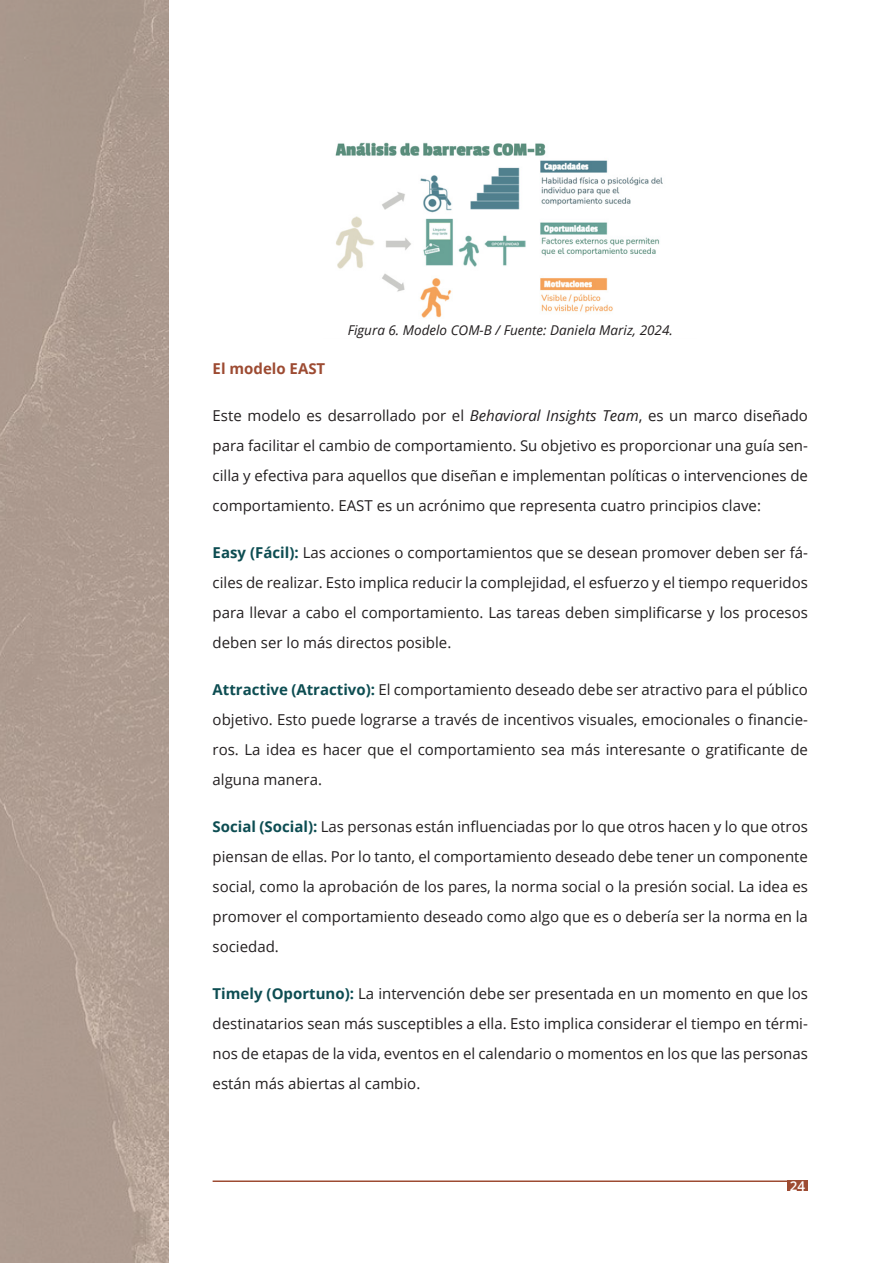
<style>
.page{position:relative;width:893px;height:1263px;background:#fff}
.page>*{position:absolute;margin:0;border:0;box-sizing:border-box;transform-origin:0 0}
.TEXTO_CORRIDO{font:15px/30px "Open Sans";color:#231f20;text-align:justify}
.TEXTO_CORRIDO-2{font:700 15px "Open Sans";color:#9d4b32}
.TEXTO_FIGURAS{font:italic 13.5px "Open Sans";color:#231f20}
.t1{font:600 13.5px "Open Sans";color:#fff}
.s1{font-style:italic}
.s2{font-weight:700;color:#0d4d52}
</style>
<div class="page">
<div style="left:787px;top:1180px;width:21px;height:11px;background:#9d4b32"></div>
<hr style="left:213px;top:1180px;width:574px;height:2px;background:#9d4b32">
<img style="left:335px;top:142px;width:328px;height:176px">
<img style="left:0;top:0;width:169px;height:1263px">
<p class="TEXTO_FIGURAS" style="left:348px;top:320px;width:327px">Figura 6. Modelo COM-B / Fuente: Daniela Mariz, 2024.</p>
<p class="TEXTO_CORRIDO-2" style="left:213px;top:358px;width:114px">El modelo EAST</p>
<p class="TEXTO_CORRIDO" style="left:213px;top:400px;width:597px">Este modelo es desarrollado por el <span class="s1">Behavioral Insights Team</span>, es un marco diseñado para facilitar el cambio de comportamiento. Su objetivo es proporcionar una guía sen&shy;cilla y efectiva para aquellos que diseñan e implementan políticas o intervenciones de comportamiento. EAST es un acrónimo que representa cuatro principios clave:</p>
<p class="TEXTO_CORRIDO" style="left:213px;top:537px;width:597px"><span class="s2">Easy (Fácil):</span> Las acciones o comportamientos que se desean promover deben ser fá&shy;ciles de realizar. Esto implica reducir la complejidad, el esfuerzo y el tiempo requeridos para llevar a cabo el comportamiento. Las tareas deben simplificarse y los procesos deben ser lo más directos posible.</p>
<p class="TEXTO_CORRIDO" style="left:213px;top:674px;width:597px"><span class="s2">Attractive (Atractivo):</span> El comportamiento deseado debe ser atractivo para el público objetivo. Esto puede lograrse a través de incentivos visuales, emocionales o financie&shy;ros. La idea es hacer que el comportamiento sea más interesante o gratificante de alguna manera.</p>
<p class="TEXTO_CORRIDO" style="left:213px;top:811px;width:597px"><span class="s2">Social (Social):</span> Las personas están influenciadas por lo que otros hacen y lo que otros piensan de ellas. Por lo tanto, el comportamiento deseado debe tener un componente social, como la aprobación de los pares, la norma social o la presión social. La idea es promover el comportamiento deseado como algo que es o debería ser la norma en la sociedad.</p>
<p class="TEXTO_CORRIDO" style="left:213px;top:978px;width:597px"><span class="s2">Timely (Oportuno):</span> La intervención debe ser presentada en un momento en que los destinatarios sean más susceptibles a ella. Esto implica considerar el tiempo en térmi&shy;nos de etapas de la vida, eventos en el calendario o momentos en los que las personas están más abiertas al cambio.</p>
<p class="t1" style="left:790px;top:1177px;width:17px">24</p>
</div>
